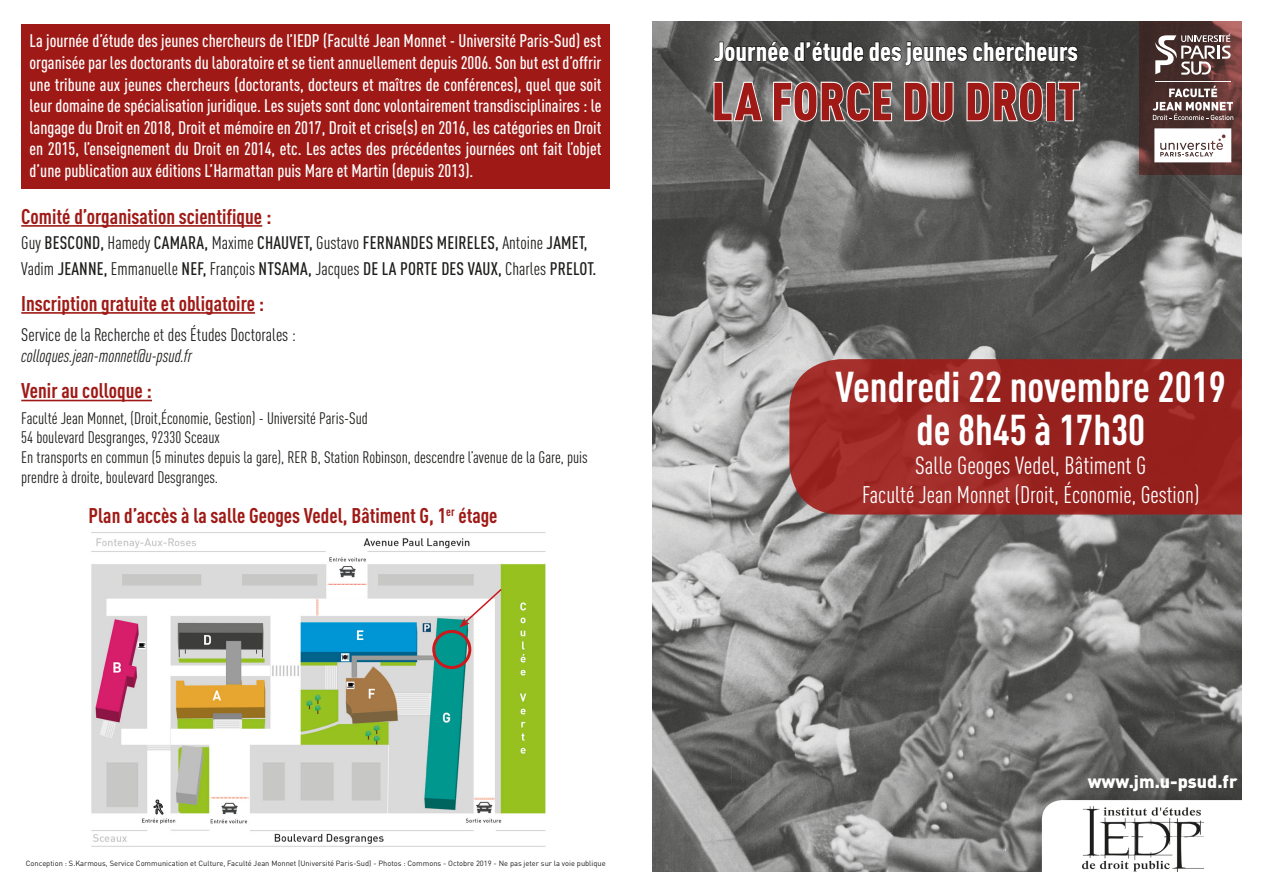
<style>
.page{position:relative;width:1263px;height:893px;background:#fff}
.page>*{position:absolute;margin:0;border:0;box-sizing:border-box;transform-origin:0 0}
.t1{font:900 condensed 52.5px "DINOT";letter-spacing:.01em;color:#9f1a16}
.t2{font:700 condensed 42.6px "DINOT";color:#fff}
.t3{font:900 condensed 26.25px "DINOT";color:#fff}
.t4{font:condensed 24.6px "DINOT";color:#fff}
.t5{font:condensed 23.7px "DINOT";color:#fff}
.t6{font:700 condensed 21px "DINOT";color:#9f1a16}
.t7{font:500 condensed 18px/21.6px "DINOT";color:#fff;text-align:justify}
.t8{font:500 condensed 18px/25.5px "DINOT";letter-spacing:.01em;color:#1d1d1b}
.t9{font:condensed 18px "DINOT";color:#1d1d1b}
.t10{font:italic condensed 18px "DINOT";color:#1d1d1b}
.t11{font:900 17.85px "DINOT";color:#fff}
.t12{font:condensed 16.5px/19.8px "DINOT";color:#1d1d1b}
.t13{font:7.5px "DINOT";color:#1d1d1b}
.s1{font-weight:400}
</style>
<div class="page">
<img style="left:653px;top:21px;width:589px;height:851px">
<svg style="left:789px;top:359px;width:453px;height:155px;background:#9a2723"></svg>
<div style="left:1033px;top:793px;width:209px;height:80px;background:#1d1d1b;opacity:.18"></div>
<svg style="left:1042px;top:800px;width:200px;height:73px"></svg>
<img style="left:1082px;top:807px;width:122px;height:64px">
<hr style="left:21px;top:225px;width:241px;height:2px;background:#9f1a16">
<hr style="left:21px;top:312px;width:234px;height:2px;background:#9f1a16">
<hr style="left:21px;top:400px;width:131px;height:1px;background:#9f1a16">
<div style="left:21px;top:24px;width:589px;height:165px;background:#9f1a16"></div>
<img style="left:91px;top:532px;width:455px;height:315px">
<div style="left:432px;top:630px;width:39px;height:39px;border:3px solid #cd171a;border-radius:50%"></div>
<svg style="left:459px;top:587px;width:44px;height:41px"></svg>
<svg style="left:763px;top:81px;width:294px;height:41px;background:#6d6d6d"></svg>
<svg style="left:713px;top:81px;width:50px;height:41px"></svg>
<svg style="left:772px;top:81px;width:120px;height:41px"></svg>
<svg style="left:903px;top:81px;width:51px;height:41px"></svg>
<svg style="left:966px;top:81px;width:78px;height:41px"></svg>
<div style="left:1046px;top:82px;width:9px;height:39px;border:2px solid #fff"></div>
<svg style="left:1057px;top:81px;width:23px;height:41px"></svg>
<svg style="left:1139px;top:21px;width:103px;height:153px;background:#563432"></svg>
<svg style="left:1154px;top:128px;width:77px;height:34px"></svg>
<svg style="left:1155px;top:34px;width:75px;height:41px"></svg>
<svg style="left:1152px;top:86px;width:81px;height:34px;background:#7e6765"></svg>
<hr style="left:1155px;top:81px;width:76px;height:1px;background:#fff">
<svg style="left:712px;top:41px;width:366px;height:25px;background:#3e3d3d"></svg>
<p class="t7" style="left:30px;top:30px;width:573px">La journée d’étude des jeunes chercheurs de l’IEDP (Faculté Jean Monnet - Université Paris-Sud) est organisée par les doctorants du laboratoire et se tient annuellement depuis 2006. Son but est d’offrir une tribune aux jeunes chercheurs (doctorants, docteurs et maîtres de conférences), quel que soit leur domaine de spécialisation juridique. Les sujets sont donc volontairement transdisciplinaires : le langage du Droit en 2018, Droit et mémoire en 2017, Droit et crise(s) en 2016, les catégories en Droit en 2015, l’enseignement du Droit en 2014, etc. Les actes des précédentes journées ont fait l’objet d’une publication aux éditions L’Harmattan puis Mare et Martin (depuis 2013).</p>
<p class="t6" style="left:21px;top:203px;width:252px">Comité d’organisation scientifique :</p>
<p class="t8" style="left:21px;top:230px;width:576px"><span class="s1">Guy</span> BESCOND, <span class="s1">Hamedy</span> CAMARA, <span class="s1">Maxime</span> CHAUVET, <span class="s1">Gustavo</span> FERNANDES MEIRELES, <span class="s1">Antoine</span> JAMET,<br><span class="s1">Vadim</span> JEANNE, <span class="s1">Emmanuelle</span> NEF, <span class="s1">François</span> NTSAMA, <span class="s1">Jacques</span> DE LA PORTE DES VAUX, <span class="s1">Charles</span> PRELOT.</p>
<p class="t6" style="left:21px;top:290px;width:244px">Inscription gratuite et obligatoire :</p>
<p class="t9" style="left:21px;top:324px;width:276px">Service de la Recherche et des Études Doctorales :</p>
<p class="t10" style="left:21px;top:345px;width:172px">colloques.jean-monnet@u-psud.fr</p>
<p class="t6" style="left:21px;top:378px;width:132px">Venir au colloque :</p>
<p class="t12" style="left:21px;top:408px;width:348px">Faculté Jean Monnet, (Droit,Économie, Gestion) - Université Paris-Sud</p>
<p class="t12" style="left:21px;top:428px;width:200px">54 boulevard Desgranges, 92330 Sceaux</p>
<p class="t12" style="left:21px;top:447px;width:568px">En transports en commun (5 minutes depuis la gare), RER B, Station Robinson, descendre l’avenue de la Gare, puis prendre à droite, boulevard Desgranges.</p>
<p class="t6" style="left:89px;top:503px;width:410px">Plan d’accès à la salle Geoges Vedel, Bâtiment G, 1<sup>er</sup> étage</p>
<p class="t13" style="left:26px;top:858px;width:581px">Conception : S.Karmous, Service Communication et Culture, Faculté Jean Monnet (Université Paris-Sud) - Photos : Commons - Octobre 2019 - Ne pas jeter sur la voie publique</p>
<p class="t3" style="left:713px;top:35px;width:366px">Journée d’étude des jeunes chercheurs</p>
<p class="t1" style="left:711px;top:69px;width:370px">LA FORCE DU DROIT</p>
<p class="t2" style="left:836px;top:361px;width:392px">Vendredi 22 novembre 2019</p>
<p class="t2" style="left:916px;top:404px;width:230px">de 8h45 à 17h30</p>
<p class="t4" style="left:915px;top:451px;width:233px">Salle Geoges Vedel, Bâtiment G</p>
<p class="t5" style="left:862px;top:481px;width:339px">Faculté Jean Monnet (Droit, Économie, Gestion)</p>
<p class="t11" style="left:1088px;top:769px;width:151px">www.jm.u-psud.fr</p>
</div>
